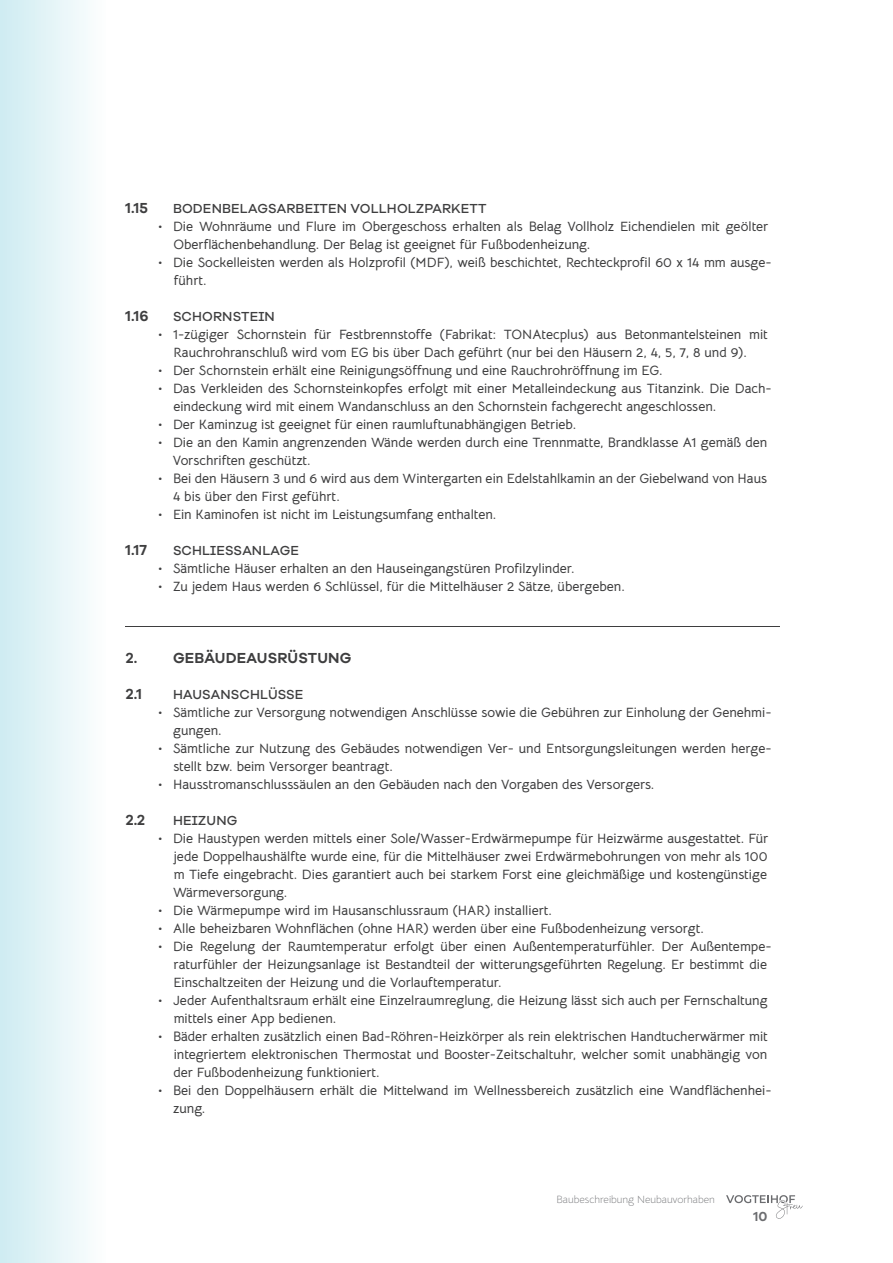
<style>
.page{position:relative;width:893px;height:1263px;background:#fff}
.page>*{position:absolute;margin:0;border:0;box-sizing:border-box;transform-origin:0 0}
.t1{font:600 15px "Galano Grotesque Alt";letter-spacing:.01em;color:#3e3e3f}
.t2{font:700 13.5px/18px "Bellota Text";color:#3e3e3f}
.t3{font:500 13.5px "Galano Grotesque Alt";letter-spacing:.01em;color:#3e3e3f}
.t4{font:600 13.5px "Galano Grotesque Alt";color:#6c6d70}
.t5{font:300 10.5px "Bellota Text";color:#6c6d70}
</style>
<div class="page">
<svg style="left:0;top:0;width:88px;height:1263px"></svg>
<svg style="left:726px;top:1195px;width:77px;height:24px"></svg>
<hr style="left:125px;top:626px;width:655px;height:1px;background:#3e3e3f">
<p class="t1" style="left:126px;top:198px;width:24px">1.15</p>
<p class="t3" style="left:173px;top:200px;width:315px">BODENBELAGSARBEITEN VOLLHOLZPARKETT</p>
<p class="t2" style="left:173px;top:216px;width:596px;text-indent:-15px">• Die Wohnräume und Flure im Obergeschoss erhalten als Belag Vollholz Eichendielen mit geölter<br>Oberflächenbehandlung. Der Belag ist geeignet für Fußbodenheizung.</p>
<p class="t2" style="left:174px;top:252px;width:599px;text-indent:-16px">• Die Sockelleisten werden als Holzprofil (MDF), weiß beschichtet, Rechteckprofil 60 x 14 mm ausge&shy;führt.</p>
<p class="t1" style="left:126px;top:306px;width:24px">1.16</p>
<p class="t3" style="left:173px;top:308px;width:103px">SCHORNSTEIN</p>
<p class="t2" style="left:158px;top:324px;width:611px;text-align:center">• 1-zügiger Schornstein für Festbrennstoffe (Fabrikat: TONAtecplus) aus Betonmantelsteinen mit<br>Rauchrohranschluß wird vom EG bis über Dach geführt (nur bei den Häusern 2, 4, 5, 7, 8 und 9).</p>
<p class="t2" style="left:158px;top:360px;width:506px">• Der Schornstein erhält eine Reinigungsöffnung und eine Rauchrohröffnung im EG.</p>
<p class="t2" style="left:173px;top:378px;width:600px;text-indent:-15px">• Das Verkleiden des Schornsteinkopfes erfolgt mit einer Metalleindeckung aus Titanzink. Die Dach&shy;eindeckung wird mit einem Wandanschluss an den Schornstein fachgerecht angeschlossen.</p>
<p class="t2" style="left:158px;top:414px;width:420px">• Der Kaminzug ist geeignet für einen raumluftunabhängigen Betrieb.</p>
<p class="t2" style="left:173px;top:432px;width:596px;text-indent:-15px">• Die an den Kamin angrenzenden Wände werden durch eine Trennmatte, Brandklasse A1 gemäß den<br>Vorschriften geschützt.</p>
<p class="t2" style="left:173px;top:468px;width:596px;text-indent:-15px">• Bei den Häusern 3 und 6 wird aus dem Wintergarten ein Edelstahlkamin an der Giebelwand von Haus<br>4 bis über den First geführt.</p>
<p class="t2" style="left:158px;top:504px;width:340px">• Ein Kaminofen ist nicht im Leistungsumfang enthalten.</p>
<p class="t1" style="left:126px;top:540px;width:23px">1.17</p>
<p class="t3" style="left:173px;top:542px;width:128px">SCHLIESSANLAGE</p>
<p class="t2" style="left:158px;top:558px;width:418px">• Sämtliche Häuser erhalten an den Hauseingangstüren Profilzylinder.</p>
<p class="t2" style="left:158px;top:576px;width:468px">• Zu jedem Haus werden 6 Schlüssel, für die Mittelhäuser 2 Sätze, übergeben.</p>
<p class="t1" style="left:126px;top:648px;width:227px">2. GEBÄUDEAUSRÜSTUNG</p>
<p class="t1" style="left:126px;top:684px;width:18px">2.1</p>
<p class="t3" style="left:173px;top:686px;width:132px">HAUSANSCHLÜSSE</p>
<p class="t2" style="left:173px;top:702px;width:600px;text-indent:-15px">• Sämtliche zur Versorgung notwendigen Anschlüsse sowie die Gebühren zur Einholung der Genehmi&shy;gungen.</p>
<p class="t2" style="left:173px;top:738px;width:600px;text-indent:-15px">• Sämtliche zur Nutzung des Gebäudes notwendigen Ver- und Entsorgungsleitungen werden herge&shy;stellt bzw. beim Versorger beantragt.</p>
<p class="t2" style="left:158px;top:774px;width:498px">• Hausstromanschlusssäulen an den Gebäuden nach den Vorgaben des Versorgers.</p>
<p class="t1" style="left:126px;top:810px;width:21px">2.2</p>
<p class="t3" style="left:173px;top:812px;width:66px">HEIZUNG</p>
<p class="t2" style="left:173px;top:828px;width:597px;text-align:justify;text-indent:-15px">• Die Haustypen werden mittels einer Sole/Wasser-Erdwärmepumpe für Heizwärme ausgestattet. Für jede Doppelhaushälfte wurde eine, für die Mittelhäuser zwei Erdwärmebohrungen von mehr als 100 m Tiefe eingebracht. Dies garantiert auch bei starkem Forst eine gleichmäßige und kostengünstige Wärmeversorgung.</p>
<p class="t2" style="left:158px;top:900px;width:395px">• Die Wärmepumpe wird im Hausanschlussraum (HAR) installiert.</p>
<p class="t2" style="left:158px;top:918px;width:547px">• Alle beheizbaren Wohnflächen (ohne HAR) werden über eine Fußbodenheizung versorgt.</p>
<p class="t2" style="left:173px;top:936px;width:600px;text-indent:-15px">• Die Regelung der Raumtemperatur erfolgt über einen Außentemperaturfühler. Der Außentempe&shy;raturfühler der Heizungsanlage ist Bestandteil der witterungsgeführten Regelung. Er bestimmt die<br>Einschaltzeiten der Heizung und die Vorlauftemperatur.</p>
<p class="t2" style="left:174px;top:990px;width:595px;text-indent:-16px">• Jeder Aufenthaltsraum erhält eine Einzelraumreglung, die Heizung lässt sich auch per Fernschaltung mittels einer App bedienen.</p>
<p class="t2" style="left:173px;top:1026px;width:596px;text-align:justify;text-indent:-15px">• Bäder erhalten zusätzlich einen Bad-Röhren-Heizkörper als rein elektrischen Handtucherwärmer mit integriertem elektronischen Thermostat und Booster-Zeitschaltuhr, welcher somit unabhängig von der Fußbodenheizung funktioniert.</p>
<p class="t2" style="left:173px;top:1080px;width:600px;text-indent:-15px">• Bei den Doppelhäusern erhält die Mittelwand im Wellnessbereich zusätzlich eine Wandflächenhei&shy;zung.</p>
<p class="t5" style="left:556px;top:1191px;width:160px">Baubeschreibung Neubauvorhaben</p>
<p class="t4" style="left:753px;top:1208px;width:15px">10</p>
</div>
